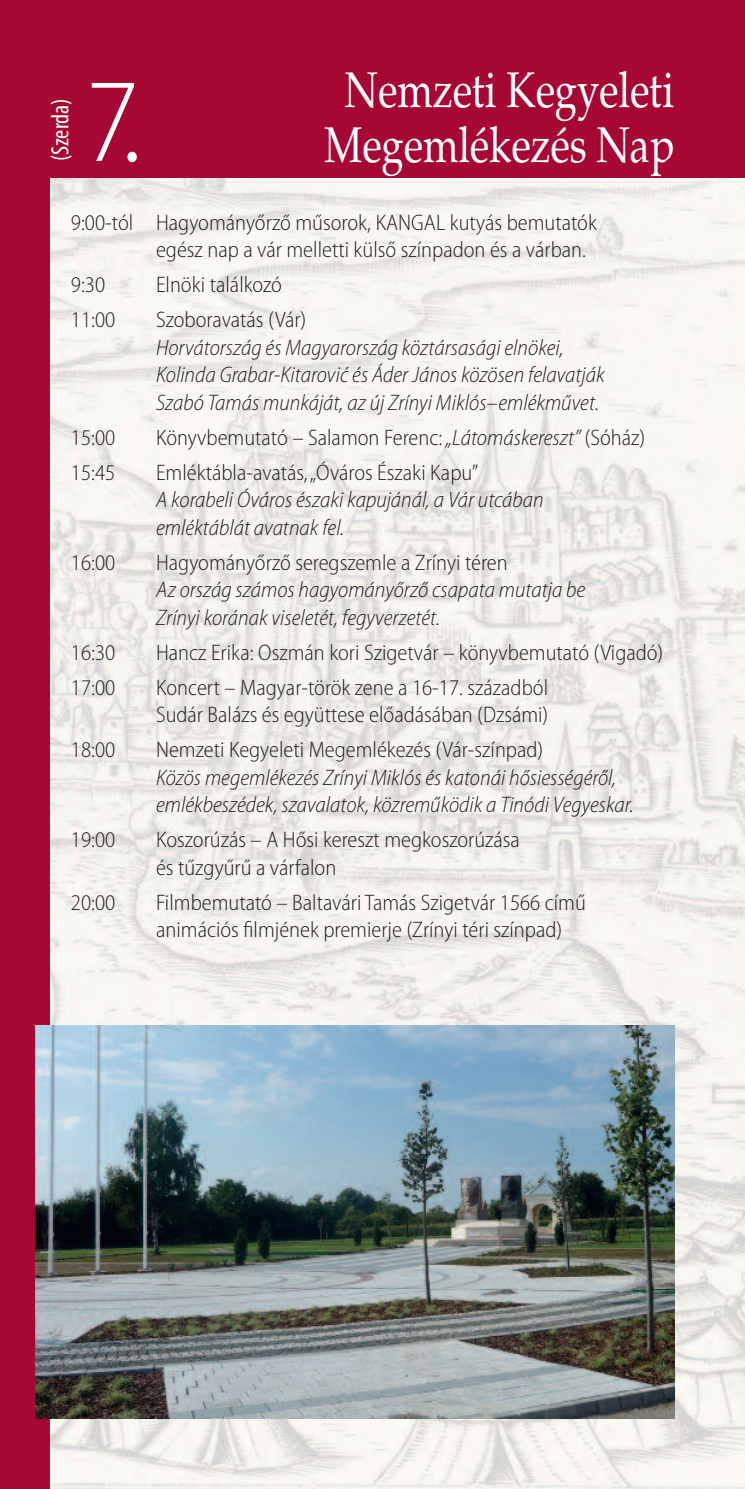
<style>
.page{position:relative;width:745px;height:1489px;background:#fff}
.page>*{position:absolute;margin:0;border:0;box-sizing:border-box;transform-origin:0 0}
.t1{font:300 semi-condensed 120px "Myriad Pro";color:#fff}
.t2{font:50px/55px "Palatino H Roman";color:#fff;text-align:center;scale:.8 1}
.t3{font:condensed 25px "Myriad Pro";color:#fff}
.t4{font:300 semi-condensed 22.5px/27.5px "Myriad Pro";color:#231f20}
.t5{font:italic 300 semi-condensed 22.5px/27.5px "Myriad Pro";color:#231f20}
.s1{font-style:italic}
</style>
<div class="page">
<img style="left:50px;top:177px;width:694px;height:1311px">
<div style="left:0;top:0;width:744px;height:177px;background:#a60733"></div>
<div style="left:0;top:0;width:50px;height:1488px;background:#a60733"></div>
<img style="left:35px;top:1024px;width:638px;height:393px">
<p class="t3" style="left:51px;top:161px;width:65px;rotate:-90deg">(Szerda)</p>
<h1 class="t1" style="left:85px;top:77px;width:58px">7.</h1>
<h2 class="t2" style="left:324px;top:62px;width:438px">Nemzeti Kegyeleti<br>Megemlékezés Nap</h2>
<p class="t4" style="left:156px;top:210px;width:442px;text-indent:-85px">9:00-tól Hagyományőrző műsorok, KANGAL kutyás bemutatók egész nap a vár melletti külső színpadon és a várban.</p>
<p class="t4" style="left:71px;top:273px;width:36px">9:30</p>
<p class="t4" style="left:156px;top:273px;width:127px">Elnöki találkozó</p>
<p class="t4" style="left:71px;top:308px;width:46px">11:00</p>
<p class="t4" style="left:156px;top:308px;width:152px">Szoboravatás (Vár)</p>
<p class="t5" style="left:156px;top:335px;width:450px">Horvátország és Magyarország köztársasági elnökei,<br>Kolinda Grabar-Kitarović és Áder János közösen felavatják<br>Szabó Tamás munkáját, az új Zrínyi Miklós–emlékművet.</p>
<p class="t4" style="left:71px;top:425px;width:46px">15:00</p>
<p class="t4" style="left:156px;top:425px;width:490px">Könyvbemutató – Salamon Ferenc: <span class="s1">„Látomáskereszt”</span> (Sóház)</p>
<p class="t4" style="left:71px;top:460px;width:46px">15:45</p>
<p class="t4" style="left:156px;top:460px;width:323px">Emléktábla-avatás,„Óváros Északi Kapu”</p>
<p class="t5" style="left:156px;top:487px;width:389px">A korabeli Óváros északi kapujánál, a Vár utcában emléktáblát avatnak fel.</p>
<p class="t4" style="left:71px;top:550px;width:46px">16:00</p>
<p class="t4" style="left:156px;top:550px;width:353px">Hagyományőrző seregszemle a Zrínyi téren</p>
<p class="t5" style="left:156px;top:577px;width:430px">Az ország számos hagyományőrző csapata mutatja be<br>Zrínyi korának viseletét, fegyverzetét.</p>
<p class="t4" style="left:71px;top:640px;width:46px">16:30</p>
<p class="t4" style="left:156px;top:640px;width:508px">Hancz Erika: Oszmán kori Szigetvár – könyvbemutató (Vigadó)</p>
<p class="t4" style="left:71px;top:675px;width:46px">17:00</p>
<p class="t4" style="left:156px;top:675px;width:393px">Koncert – Magyar-török zene a 16-17. századból<br>Sudár Balázs és együttese előadásában (Dzsámi)</p>
<p class="t4" style="left:71px;top:738px;width:46px">18:00</p>
<p class="t4" style="left:156px;top:738px;width:388px">Nemzeti Kegyeleti Megemlékezés (Vár-színpad)</p>
<p class="t5" style="left:156px;top:765px;width:479px">Közös megemlékezés Zrínyi Miklós és katonái hősiességéről, emlékbeszédek, szavalatok, közreműködik a Tinódi Vegyeskar.</p>
<p class="t4" style="left:71px;top:828px;width:46px">19:00</p>
<p class="t4" style="left:156px;top:828px;width:365px">Koszorúzás – A Hősi kereszt megkoszorúzása és tűzgyűrű a várfalon</p>
<p class="t4" style="left:71px;top:890px;width:46px">20:00</p>
<p class="t4" style="left:156px;top:890px;width:431px">Filmbemutató – Baltavári Tamás Szigetvár 1566 című animációs filmjének premierje (Zrínyi téri színpad)</p>
</div>
